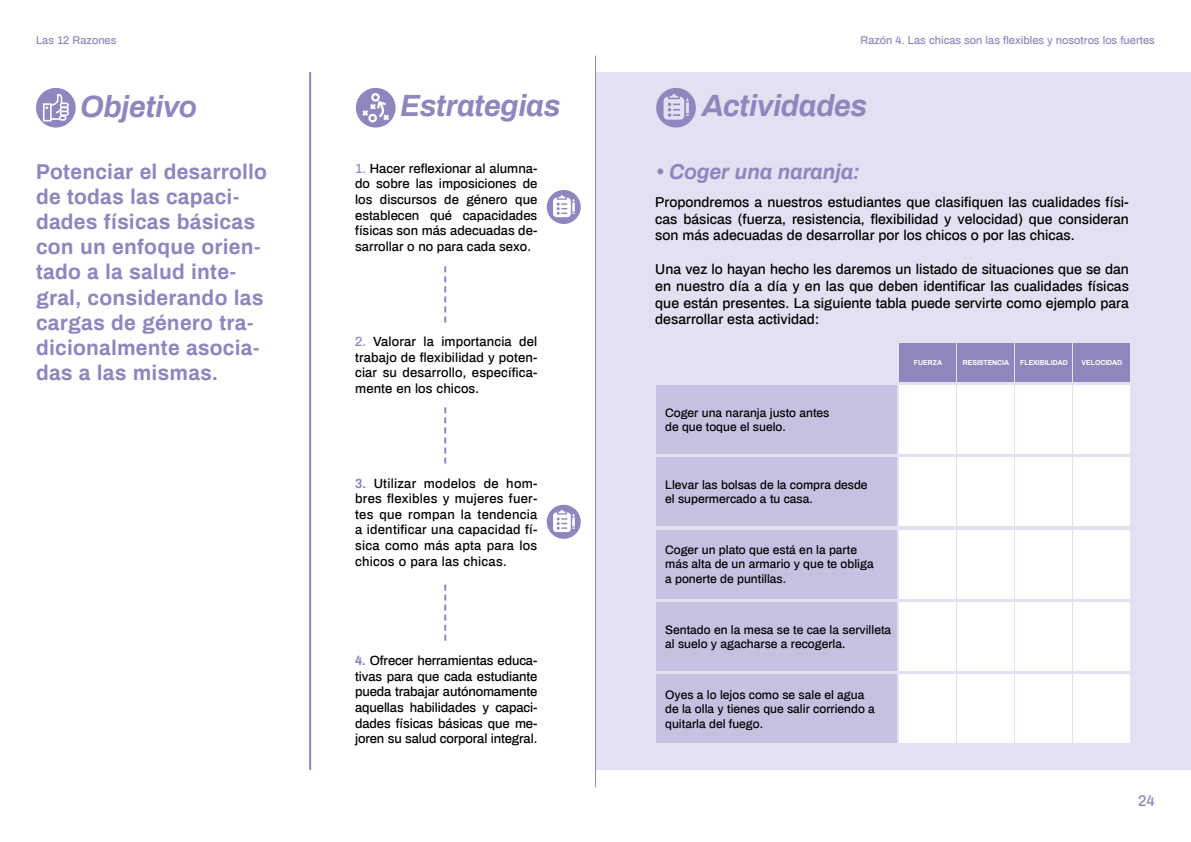
<style>
.page{position:relative;width:1191px;height:842px;background:#fff}
.page>*{position:absolute;margin:0;border:0;box-sizing:border-box;transform-origin:0 0}
.t1{font:italic 700 30px "Archivo";letter-spacing:-.015em;color:#9185be}
.t2{font:700 21px/25.2px "Archivo";letter-spacing:.01em;color:#9185be}
.t3{font:italic 700 21px "Archivo";letter-spacing:-.01em;color:#9185be}
.t4{font:500 15px "Archivo";color:#9185be}
.t5{font:500 14px/16.8px "Archivo";color:#000;text-align:justify}
.t6{font:500 13px/15.6px "Archivo";letter-spacing:.005em;color:#000;text-align:justify}
.t7{font:500 12px/14.4px "Archivo";color:#000}
.t8{font:500 11px "Archivo";color:#9185be}
.t9{font:700 7px "Archivo";letter-spacing:-.01em;color:#fff}
.s1{color:#9185be}
.s2{font-weight:700;color:#9185be}
</style>
<div class="page">
<div style="left:596px;top:72px;width:595px;height:698px;background:#e3e0f1"></div>
<div style="left:900px;top:343px;width:56px;height:38px;background:#9185be"></div>
<div style="left:900px;top:457px;width:56px;height:69px;background:#fff"></div>
<div style="left:900px;top:385px;width:56px;height:69px;background:#fff"></div>
<div style="left:900px;top:530px;width:56px;height:68px;background:#fff"></div>
<div style="left:900px;top:602px;width:56px;height:69px;background:#fff"></div>
<div style="left:900px;top:674px;width:56px;height:69px;background:#fff"></div>
<div style="left:1015px;top:343px;width:57px;height:38px;background:#9185be"></div>
<div style="left:1015px;top:457px;width:57px;height:69px;background:#fff"></div>
<div style="left:1015px;top:385px;width:57px;height:69px;background:#fff"></div>
<div style="left:1015px;top:530px;width:57px;height:68px;background:#fff"></div>
<div style="left:1015px;top:602px;width:57px;height:69px;background:#fff"></div>
<div style="left:1015px;top:674px;width:57px;height:69px;background:#fff"></div>
<div style="left:656px;top:457px;width:241px;height:69px;background:#c7c1e1"></div>
<div style="left:656px;top:385px;width:241px;height:69px;background:#c7c1e1"></div>
<div style="left:656px;top:530px;width:241px;height:68px;background:#c7c1e1"></div>
<div style="left:656px;top:602px;width:241px;height:69px;background:#c7c1e1"></div>
<div style="left:656px;top:674px;width:241px;height:69px;background:#c7c1e1"></div>
<div style="left:957px;top:343px;width:57px;height:38px;background:#9185be"></div>
<div style="left:957px;top:457px;width:57px;height:69px;background:#fff"></div>
<div style="left:957px;top:385px;width:57px;height:69px;background:#fff"></div>
<div style="left:957px;top:530px;width:57px;height:68px;background:#fff"></div>
<div style="left:957px;top:602px;width:57px;height:69px;background:#fff"></div>
<div style="left:957px;top:674px;width:57px;height:69px;background:#fff"></div>
<div style="left:1073px;top:343px;width:56px;height:38px;background:#9185be"></div>
<div style="left:1073px;top:457px;width:56px;height:69px;background:#fff"></div>
<div style="left:1073px;top:385px;width:56px;height:69px;background:#fff"></div>
<div style="left:1073px;top:530px;width:56px;height:68px;background:#fff"></div>
<div style="left:1073px;top:602px;width:56px;height:69px;background:#fff"></div>
<div style="left:1073px;top:674px;width:56px;height:69px;background:#fff"></div>
<svg style="left:656px;top:88px;width:40px;height:40px"></svg>
<hr style="left:595px;top:56px;width:1px;height:731px;background:#9185be">
<hr style="left:309px;top:72px;width:2px;height:698px;background:#9185be">
<svg style="left:444px;top:266px;width:2px;height:56px"></svg>
<svg style="left:444px;top:407px;width:2px;height:57px"></svg>
<svg style="left:444px;top:584px;width:2px;height:57px"></svg>
<svg style="left:36px;top:88px;width:40px;height:40px"></svg>
<svg style="left:356px;top:88px;width:39px;height:40px"></svg>
<svg style="left:547px;top:190px;width:34px;height:34px"></svg>
<svg style="left:547px;top:505px;width:34px;height:34px"></svg>
<p class="t8" style="left:36px;top:33px;width:82px">Las 12 Razones</p>
<h1 class="t1" style="left:81px;top:86px;width:118px">Objetivo</h1>
<h1 class="t1" style="left:401px;top:85px;width:161px">Estrategias</h1>
<h2 class="t2" style="left:36px;top:158px;width:233px">Potenciar el desarrollo de todas las capaci&shy;dades físicas básicas con un enfoque orien&shy;tado a la salud inte&shy;gral, considerando las cargas de género tra&shy;dicionalmente asocia&shy;das a las mismas.</h2>
<p class="t6" style="left:355px;top:160px;width:184px"><span class="s1">1.</span> Hacer reflexionar al alumna&shy;do sobre las imposiciones de los discursos de género que establecen qué capacidades físicas son más adecuadas de&shy;sarrollar o no para cada sexo.</p>
<p class="t6" style="left:355px;top:333px;width:184px"><span class="s1">2.</span> Valorar la importancia del trabajo de flexibilidad y poten&shy;ciar su desarrollo, específica&shy;mente en los chicos.</p>
<p class="t6" style="left:355px;top:475px;width:184px"><span class="s2">3.</span> Utilizar modelos de hom&shy;bres flexibles y mujeres fuer&shy;tes que rompan la tendencia a identificar una capacidad fí&shy;sica como más apta para los chicos o para las chicas.</p>
<p class="t6" style="left:355px;top:652px;width:184px"><span class="s2">4.</span> Ofrecer herramientas educa&shy;tivas para que cada estudiante pueda trabajar autónomamente aquellas habilidades y capaci&shy;dades físicas básicas que me&shy;joren su salud corporal integral.</p>
<p class="t8" style="left:860px;top:33px;width:296px">Razón 4. Las chicas son las flexibles y nosotros los fuertes</p>
<h1 class="t1" style="left:702px;top:85px;width:167px">Actividades</h1>
<h2 class="t3" style="left:656px;top:157px;width:205px">• Coger una naranja:</h2>
<p class="t5" style="left:655px;top:193px;width:475px">Propondremos a nuestros estudiantes que clasifiquen las cualidades físi&shy;cas básicas (fuerza, resistencia, flexibilidad y velocidad) que consideran son más adecuadas de desarrollar por los chicos o por las chicas.</p>
<p class="t5" style="left:655px;top:260px;width:475px">Una vez lo hayan hecho les daremos un listado de situaciones que se dan en nuestro día a día y en las que deben identificar las cualidades físicas que están presentes. La siguiente tabla puede servirte como ejemplo para desarrollar esta actividad:</p>
<p class="t7" style="left:665px;top:405px;width:166px">Coger una naranja justo antes de que toque el suelo.</p>
<p class="t7" style="left:665px;top:477px;width:204px">Llevar las bolsas de la compra desde el supermercado a tu casa.</p>
<p class="t7" style="left:665px;top:542px;width:210px">Coger un plato que está en la parte más alta de un armario y que te obliga a ponerte de puntillas.</p>
<p class="t7" style="left:665px;top:622px;width:227px">Sentado en la mesa se te cae la servilleta al suelo y agacharse a recogerla.</p>
<p class="t7" style="left:665px;top:687px;width:211px">Oyes a lo lejos como se sale el agua de la olla y tienes que salir corriendo a quitarla del fuego.</p>
<p class="t9" style="left:914px;top:357px;width:30px">FUERZA</p>
<p class="t9" style="left:962px;top:357px;width:48px">RESISTENCIA</p>
<p class="t9" style="left:1020px;top:357px;width:49px">FLEXIBILIDAD</p>
<p class="t9" style="left:1081px;top:357px;width:42px">VELOCIDAD</p>
<p class="t4" style="left:1138px;top:790px;width:18px">24</p>
</div>
